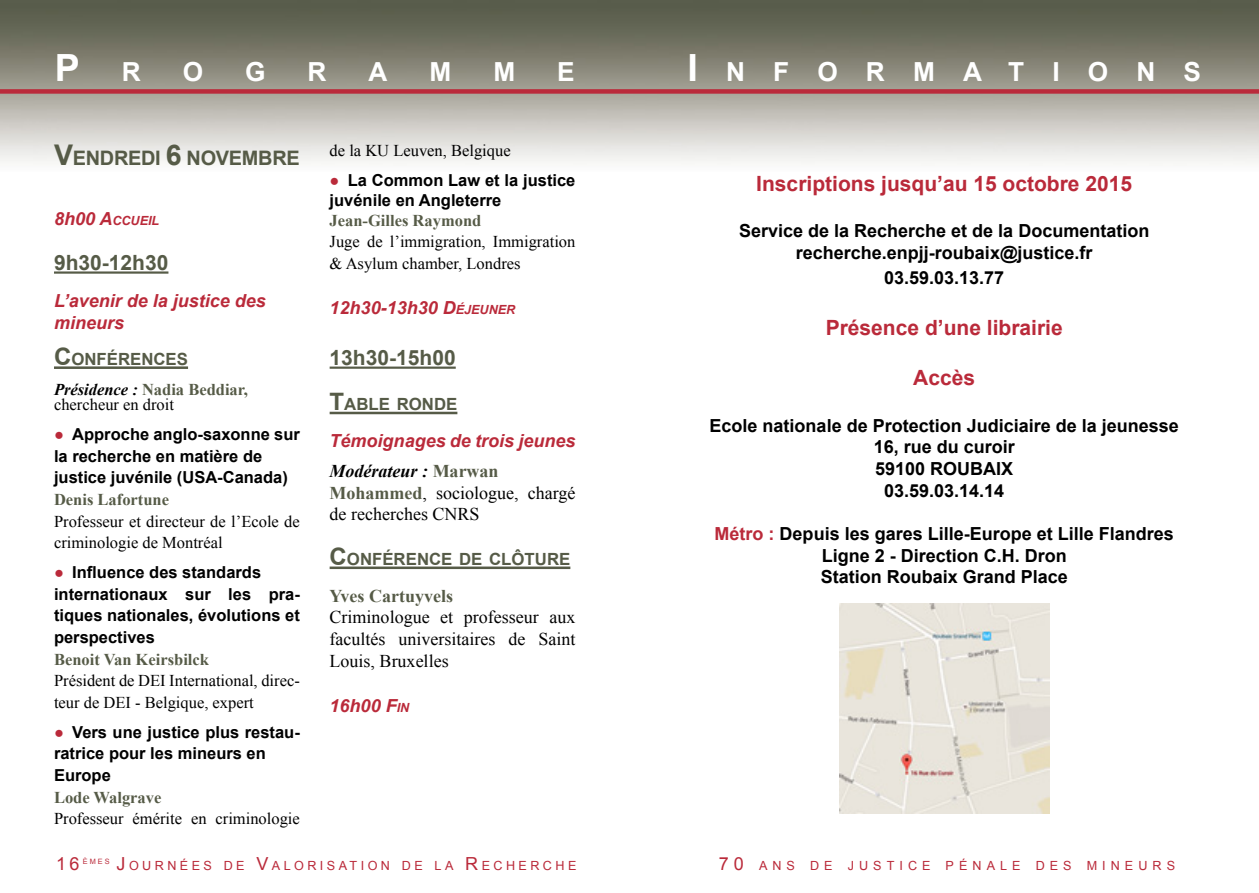
<style>
.page{position:relative;width:1259px;height:893px;background:#fff}
.page>*{position:absolute;margin:0;border:0;box-sizing:border-box;transform-origin:0 0}
.t1{font:700 37.5px "Arial";color:#fff}
.t2{font:700 26.25px "Arial";letter-spacing:1.07em;color:#fff}
.t3{font:700 21px "Arial";color:#ba2a3a}
.t4{font:700 21px "Arial";color:#565b47}
.t5{font:700 19.95px "Arial";letter-spacing:-.015em;color:#565b47}
.t6{font:700 18px/21.6px "Arial";color:#000;text-align:center}
.t7{font:18px/21.6px "Times New Roman";color:#000}
.t8{font:italic 700 18px/21.6px "Arial";color:#ba2a3a}
.t9{font:700 18px "Times New Roman";color:#565b47}
.t10{font:18px "Arial";color:#ba2a3a}
.t11{font:700 16.8px "Arial";color:#565b47}
.t12{font:700 16.5px/21.6px "Arial";color:#000}
.t13{font:16.5px/21.6px "Times New Roman";color:#000}
.t14{font:700 16.5px "Times New Roman";color:#565b47}
.t15{font:12.6px "Arial";letter-spacing:.27em;color:#ba2a3a}
.t16{font:12.6px "Arial";letter-spacing:.4em;color:#ba2a3a}
.t17{font:italic 700 12.6px "Arial";color:#ba2a3a}
.t18{font:7.35px "Arial";color:#ba2a3a}
.s1{font-size:26.25px}
.s2{font-size:37.5px}
.s3{font-size:28.5px}
.s4{font-size:18px}
.s5{font-size:24px}
.s6{font-weight:700;font-style:italic}
.s7{font-weight:700;color:#565b47}
.s8{font-weight:400;font-style:italic;color:#ba2a3a}
.s9{font-style:inherit}
.s10{font-size:12.6px}
.s11{color:#ba2a3a}
</style>
<div class="page">
<img style="left:0;top:0;width:1259px;height:163px">
<hr style="left:54px;top:271px;width:114px;height:3px;background:#565b47">
<hr style="left:54px;top:366px;width:134px;height:3px;background:#565b47">
<hr style="left:330px;top:367px;width:126px;height:2px;background:#565b47">
<hr style="left:330px;top:412px;width:127px;height:2px;background:#565b47">
<hr style="left:330px;top:566px;width:240px;height:3px;background:#565b47">
<div style="left:0;top:89px;width:1259px;height:5px;background:#ba2a3a"></div>
<img style="left:840px;top:604px;width:209px;height:210px">
<h1 class="t1" style="left:55px;top:43px;width:87px">P <span class="s1">R</span></h1>
<h2 class="t2" style="left:183px;top:55px;width:22px">O</h2>
<h2 class="t2" style="left:245px;top:55px;width:22px">G</h2>
<h2 class="t2" style="left:307px;top:55px;width:20px">R</h2>
<h2 class="t2" style="left:368px;top:55px;width:20px">A</h2>
<h2 class="t2" style="left:429px;top:55px;width:23px">M</h2>
<h2 class="t2" style="left:493px;top:55px;width:23px">M</h2>
<h2 class="t2" style="left:557px;top:55px;width:19px">E</h2>
<h2 class="t2" style="left:687px;top:55px;width:515px"><span class="s2">I</span>NFORMATI ONS</h2>
<p class="t5" style="left:54px;top:145px;width:247px"><span class="s3">V</span>ENDREDI <span class="s3">6</span> NOVEMBRE</p>
<p class="t17" style="left:54px;top:212px;width:107px"><span class="s4">8</span><span class="s4">h</span><span class="s4">00 A</span>CCUEIL</p>
<p class="t4" style="left:54px;top:249px;width:116px">9h30-12h30</p>
<p class="t8" style="left:54px;top:290px;width:213px">L’avenir de la justice des mineurs</p>
<p class="t11" style="left:54px;top:348px;width:136px"><span class="s5">C</span>ONFÉRENCES</p>
<p class="t13" style="left:54px;top:382px;width:195px;line-height:15px"><span class="s6">Présidence :</span> <span class="s7">Nadia Beddiar, </span>chercheur en droit</p>
<p class="t12" style="left:54px;top:424px;width:247px"><span class="s8">●</span> Approche anglo-saxonne sur la recherche en matière de justice juvénile (USA-Canada)</p>
<p class="t14" style="left:54px;top:488px;width:117px">Denis Lafortune</p>
<p class="t13" style="left:54px;top:510px;width:247px">Professeur et directeur de l’Ecole de criminologie de Montréal</p>
<p class="t12" style="left:54px;top:562px;width:247px"><span class="s8">●</span> Influence des standards internationaux sur les pra&shy;tiques nationales, évolutions et perspectives</p>
<p class="t14" style="left:54px;top:648px;width:156px">Benoit Van Keirsbilck</p>
<p class="t13" style="left:54px;top:670px;width:247px">Président de DEI International, direc&shy;teur de DEI - Belgique, expert</p>
<p class="t12" style="left:54px;top:722px;width:247px"><span class="s8">●</span> Vers une justice plus restau&shy;ratrice pour les mineurs en<br>Europe</p>
<p class="t14" style="left:54px;top:786px;width:109px">Lode Walgrave</p>
<p class="t13" style="left:54px;top:808px;width:247px">Professeur émérite en criminologie</p>
<p class="t13" style="left:330px;top:139px;width:183px">de la KU Leuven, Belgique</p>
<p class="t12" style="left:330px;top:171px;width:247px;line-height:19.8px"><span class="s8">●</span> La Common Law et la justice juvénile en Angleterre</p>
<p class="t14" style="left:330px;top:209px;width:153px">Jean-Gilles Raymond</p>
<p class="t13" style="left:330px;top:231px;width:247px">Juge de l’immigration, Immigration &amp; Asylum chamber, Londres</p>
<p class="t8" style="left:330px;top:297px;width:187px">12h30-13h30 <span class="s9">D</span><span class="s10">ÉJEUNER</span></p>
<p class="t4" style="left:330px;top:344px;width:128px">13h30-15h00</p>
<p class="t11" style="left:330px;top:393px;width:129px"><span class="s5">T</span>ABLE RONDE</p>
<p class="t8" style="left:330px;top:430px;width:247px">Témoignages de trois jeunes</p>
<p class="t7" style="left:330px;top:460px;width:247px"><span class="s6">Modérateur :</span> <span class="s7">Marwan<br>Mohammed</span>, sociologue, chargé de recherches CNRS</p>
<p class="t11" style="left:330px;top:548px;width:242px"><span class="s5">C</span>ONFÉRENCE DE CLÔTURE</p>
<p class="t9" style="left:330px;top:583px;width:125px">Yves Cartuyvels</p>
<p class="t7" style="left:330px;top:606px;width:247px;text-align:justify">Criminologue et professeur aux facultés universitaires de Saint Louis, Bruxelles</p>
<p class="t8" style="left:330px;top:695px;width:81px">16h00 <span class="s9">F</span><span class="s10">IN</span></p>
<p class="t3" style="left:756px;top:169px;width:377px">Inscriptions jusqu’au 15 octobre 2015</p>
<p class="t6" style="left:739px;top:221px;width:412px">Service de la Recherche et de la Documentation recherche.enpjj-roubaix@justice.fr</p>
<p class="t6" style="left:884px;top:268px;width:122px">03.59.03.13.77</p>
<p class="t3" style="left:825px;top:313px;width:238px">Présence d’une librairie</p>
<p class="t3" style="left:913px;top:364px;width:63px">Accès</p>
<p class="t6" style="left:709px;top:415px;width:471px">Ecole nationale de Protection Judiciaire de la jeunesse<br>16, rue du curoir<br>59100 ROUBAIX<br>03.59.03.14.14</p>
<p class="t6" style="left:714px;top:523px;width:461px"><span class="s11">Métro :</span> Depuis les gares Lille-Europe et Lille Flandres<br>Ligne 2 - Direction C.H. Dron<br>Station Roubaix Grand Place</p>
<p class="t10" style="left:56px;top:851px;width:25px">16</p>
<p class="t18" style="left:83px;top:856px;width:28px">ÈMES</p>
<p class="t15" style="left:117px;top:857px;width:461px"><span class="s4">J</span>OURNÉES DE <span class="s4">V</span>ALORISATION DE LA <span class="s4">R</span> ECHERCHE</p>
<p class="t16" style="left:719px;top:857px;width:458px"><span class="s4">70</span> ANS DE JUSTICE PÉNALE DES MINEURS</p>
</div>
